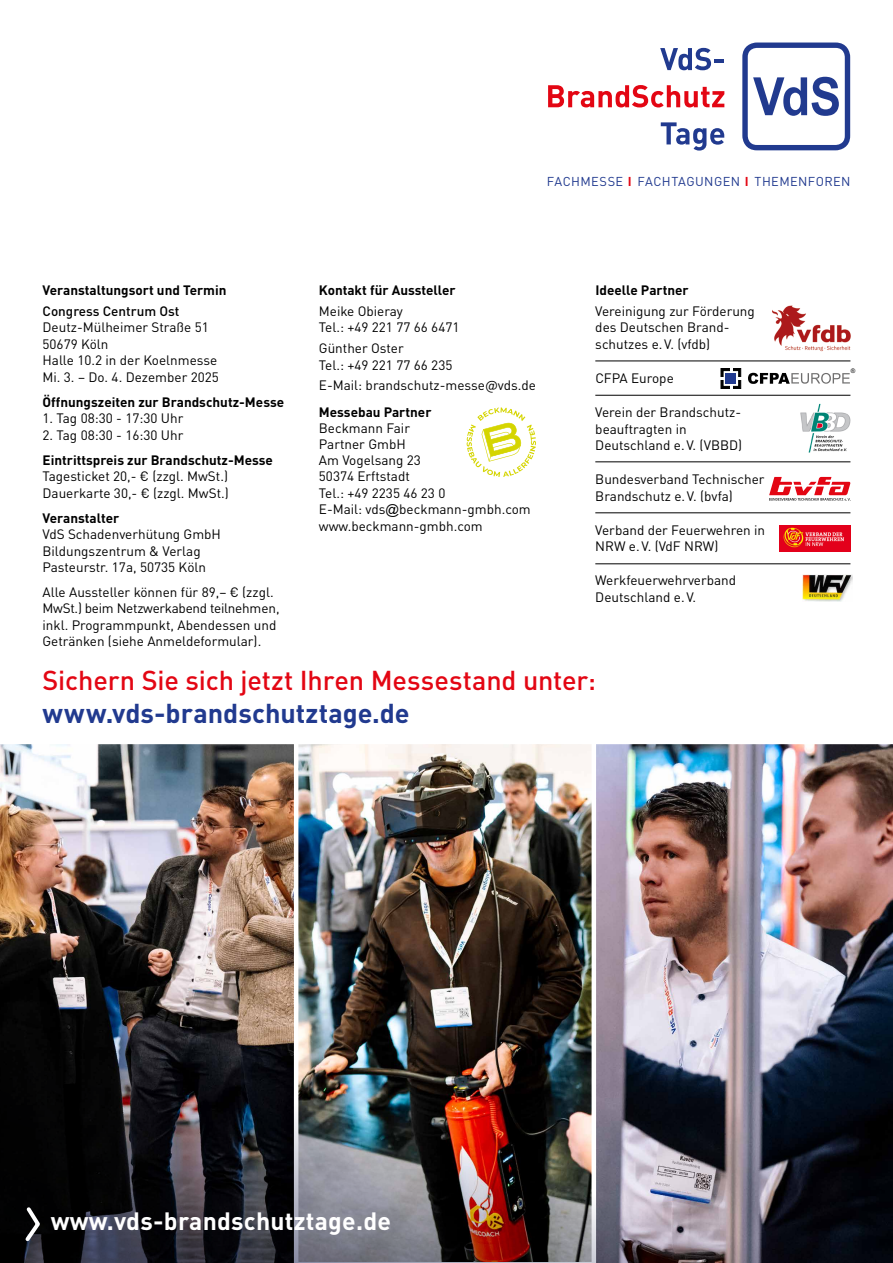
<style>
.page{position:relative;width:893px;height:1263px;background:#fff}
.page>*{position:absolute;margin:0;border:0;box-sizing:border-box;transform-origin:0 0}
.t1{font:500 27px "DIN Pro";letter-spacing:-.005em;color:#e30613}
.t2{font:700 27px "DIN Pro";color:#213a8f}
.t3{font:700 24.75px "DIN Pro";letter-spacing:.01em;color:#fff}
.t4{font:13.5px/16.5px "DIN Pro";color:#000}
.t5{font:700 13.5px "DIN Pro";color:#000}
.t6{font:500 13.5px "DIN Pro";color:#000}
.t7{font:12.75px "DIN Pro";letter-spacing:.03em;color:#213a8f}
.t8{font:6.3px "Arial";color:#000}
.s1{font-weight:700;color:#e30613}
.s2{font-family:"Arial"}
</style>
<div class="page">
<img style="left:596px;top:744px;width:297px;height:126px">
<img style="left:0;top:744px;width:294px;height:126px">
<img style="left:298px;top:744px;width:294px;height:126px">
<img style="left:0;top:870px;width:893px;height:393px">
<svg style="left:22px;top:1204px;width:21px;height:41px"></svg>
<svg style="left:742px;top:43px;width:108px;height:107px"></svg>
<svg style="left:660px;top:48px;width:51px;height:22px"></svg>
<hr style="left:714px;top:59px;width:10px;height:4px;background:#213a8f">
<svg style="left:548px;top:85px;width:176px;height:22px"></svg>
<svg style="left:661px;top:122px;width:63px;height:29px"></svg>
<svg style="left:748px;top:373px;width:102px;height:11px"></svg>
<svg style="left:720px;top:368px;width:22px;height:21px"></svg>
<img style="left:800px;top:403px;width:51px;height:50px">
<svg style="left:769px;top:477px;width:81px;height:24px"></svg>
<img style="left:779px;top:525px;width:71px;height:26px">
<img style="left:802px;top:575px;width:50px;height:26px">
<hr style="left:595px;top:361px;width:255px;height:1px;background:#000">
<hr style="left:595px;top:395px;width:255px;height:1px;background:#000">
<hr style="left:595px;top:462px;width:255px;height:1px;background:#000">
<hr style="left:595px;top:513px;width:255px;height:1px;background:#000">
<hr style="left:595px;top:563px;width:255px;height:1px;background:#000">
<svg style="left:467px;top:407px;width:69px;height:70px"></svg>
<img style="left:772px;top:305px;width:79px;height:46px">
<p class="t7" style="left:547px;top:171px;width:305px">FACHMESSE <span class="s1">I</span> FACHTAGUNGEN <span class="s1">I</span> THEMENFOREN</p>
<p class="t5" style="left:43px;top:279px;width:186px">Veranstaltungsort und Termin</p>
<p class="t6" style="left:43px;top:300px;width:138px">Congress Centrum Ost</p>
<p class="t4" style="left:43px;top:318px;width:178px">Deutz-Mülheimer Straße 51<br>50679 Köln<br>Halle 10.2 in der Koelnmesse<br>Mi. 3. – Do. 4. Dezember 2025</p>
<p class="t5" style="left:43px;top:391px;width:243px">Öffnungszeiten zur Brandschutz-Messe</p>
<p class="t4" style="left:43px;top:409px;width:142px">1. Tag 08:30 - 17:30 Uhr</p>
<p class="t4" style="left:43px;top:425px;width:142px">2. Tag 08:30 - 16:30 Uhr</p>
<p class="t5" style="left:43px;top:449px;width:232px">Eintrittspreis zur Brandschutz-Messe</p>
<p class="t4" style="left:43px;top:467px;width:188px">Tagesticket 20,- € (zzgl. MwSt.)<br>Dauerkarte 30,- € (zzgl. MwSt.)</p>
<p class="t5" style="left:43px;top:507px;width:78px">Veranstalter</p>
<p class="t4" style="left:43px;top:525px;width:180px">VdS Schadenverhütung GmbH<br>Bildungszentrum &amp; Verlag<br>Pasteurstr. 17a, 50735 Köln</p>
<p class="t4" style="left:43px;top:583px;width:239px">Alle Aussteller können für 89,– € (zzgl.<br>MwSt.) beim Netzwerkabend teilnehmen, inkl. Programmpunkt, Abendessen und Getränken (siehe Anmeldeformular).</p>
<p class="t5" style="left:319px;top:279px;width:138px">Kontakt für Aussteller</p>
<p class="t4" style="left:319px;top:301px;width:142px">Meike Obieray<br>Tel.: +49 221 77 66 6471</p>
<p class="t4" style="left:319px;top:339px;width:135px">Günther Oster<br>Tel.: +49 221 77 66 235</p>
<p class="t4" style="left:319px;top:376px;width:219px">E-Mail: brandschutz-messe@vds.de</p>
<p class="t5" style="left:319px;top:400px;width:114px">Messebau Partner</p>
<p class="t4" style="left:319px;top:418px;width:213px">Beckmann Fair<br>Partner GmbH<br>Am Vogelsang 23<br>50374 Erftstadt<br>Tel.: +49 2235 46 23 0<br>E-Mail: vds<span class="s2">@</span>beckmann-gmbh.com www.beckmann-gmbh.com</p>
<p class="t5" style="left:595px;top:279px;width:95px">Ideelle Partner</p>
<p class="t4" style="left:595px;top:302px;width:161px">Vereinigung zur Förderung des Deutschen Brand&shy;schutzes e.V. (vfdb)</p>
<p class="t4" style="left:595px;top:369px;width:80px">CFPA Europe</p>
<p class="t4" style="left:595px;top:403px;width:148px">Verein der Brandschutz&shy;beauftragten in<br>Deutschland e.V. (VBBD)</p>
<p class="t4" style="left:595px;top:470px;width:171px">Bundesverband Technischer<br>Brandschutz e.V. (bvfa)</p>
<p class="t4" style="left:595px;top:520px;width:171px">Verband der Feuerwehren in<br>NRW e.V. (VdF NRW)</p>
<p class="t4" style="left:595px;top:571px;width:142px">Werkfeuerwehrverband<br>Deutschland e.V.</p>
<p class="t8" style="left:851px;top:366px;width:6px">®</p>
<h1 class="t1" style="left:43px;top:658px;width:555px">Sichern Sie sich jetzt Ihren Messestand unter:</h1>
<h1 class="t2" style="left:43px;top:690px;width:369px">www.vds-brandschutztage.de</h1>
<h2 class="t3" style="left:51px;top:1201px;width:342px">www.vds-brandschutztage.de</h2>
</div>
